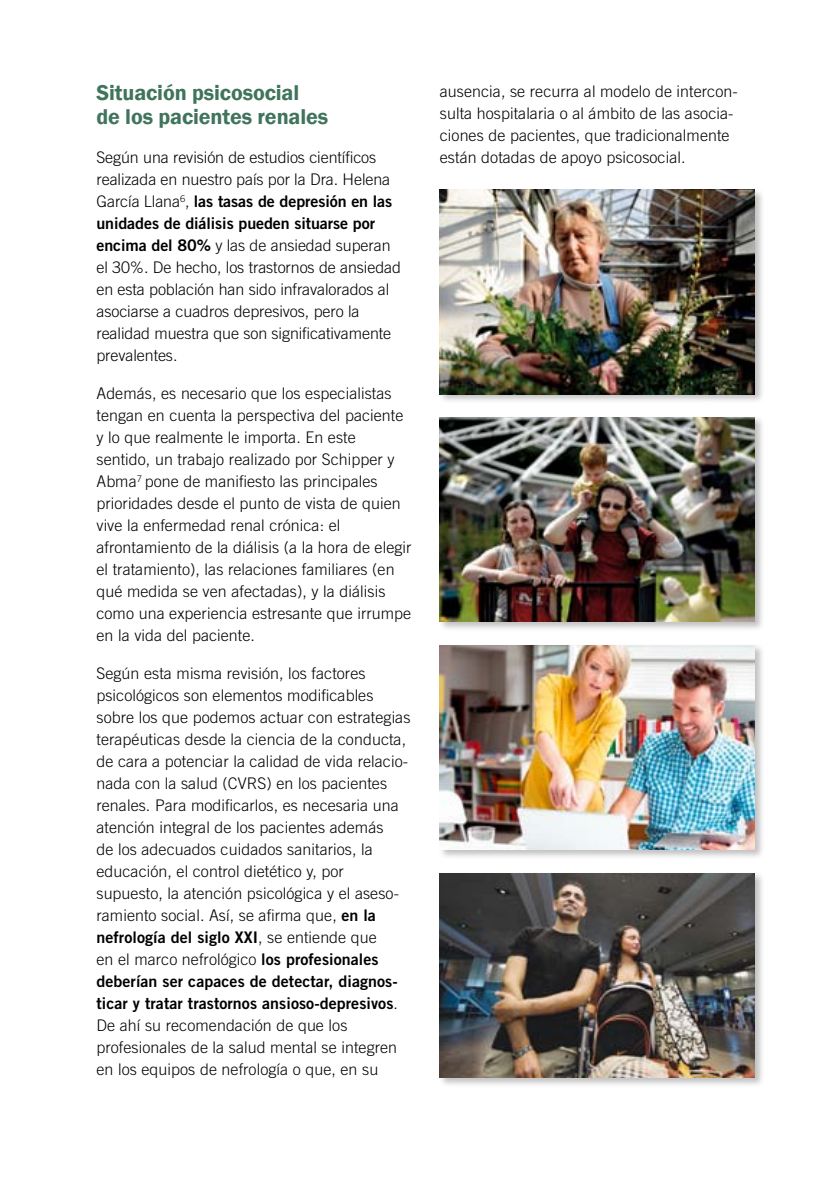
<style>
.page{position:relative;width:840px;height:1191px;background:#fff}
.page>*{position:absolute;margin:0;border:0;box-sizing:border-box;transform-origin:0 0}
.t1{font:600 22px/24px "Franklin Gothic";letter-spacing:-.005em;color:#40745c}
.t2{font:300 16px/22px "Trade Gothic LT Std";letter-spacing:.005em;color:#000}
.t3{font:16px/22px "Trade Gothic LT Std Bd 2";letter-spacing:.005em;color:#000}
.s1{font-family:"Trade Gothic LT Std";font-weight:300}
.s2{font-family:"Trade Gothic LT Std Bd 2";font-weight:400}
</style>
<div class="page">
<div style="left:437px;top:871px;width:327px;height:217px;background:#000;opacity:.25"></div>
<img style="left:439px;top:873px;width:315px;height:204px">
<div style="left:437px;top:643px;width:327px;height:217px;background:#000;opacity:.25"></div>
<img style="left:439px;top:645px;width:315px;height:204px">
<div style="left:437px;top:188px;width:327px;height:216px;background:#000;opacity:.25"></div>
<img style="left:439px;top:190px;width:315px;height:204px">
<div style="left:437px;top:415px;width:327px;height:217px;background:#000;opacity:.25"></div>
<img style="left:439px;top:418px;width:315px;height:204px">
<h1 class="t1" style="left:96px;top:81px;width:233px">Situación psicosocial de los pacientes renales</h1>
<p class="t2" style="left:96px;top:146px;width:295px">Según una revisión de estudios científicos realizada en nuestro país por la Dra. Helena</p>
<p class="t3" style="left:96px;top:190px;width:297px"><span class="s1">García Llana</span><sup>6</sup><span class="s1">,</span> las tasas de depresión en las unidades de diálisis pueden situarse por</p>
<p class="t2" style="left:96px;top:234px;width:306px"><span class="s2">encima del 80%</span> y las de ansiedad superan el 30%. De hecho, los trastornos de ansiedad en esta población han sido infravalorados al asociarse a cuadros depresivos, pero la realidad muestra que son significativamente prevalentes.</p>
<p class="t2" style="left:96px;top:382px;width:316px">Además, es necesario que los especialistas tengan en cuenta la perspectiva del paciente y lo que realmente le importa. En este sentido, un trabajo realizado por Schipper y Abma<sup>7</sup> pone de manifiesto las principales prioridades desde el punto de vista de quien vive la enfermedad renal crónica: el afrontamiento de la diálisis (a la hora de elegir el tratamiento), las relaciones familiares (en qué medida se ven afectadas), y la diálisis como una experiencia estresante que irrumpe en la vida del paciente.</p>
<p class="t2" style="left:96px;top:661px;width:315px">Según esta misma revisión, los factores psicológicos son elementos modificables sobre los que podemos actuar con estrategias terapéuticas desde la ciencia de la conducta, de cara a potenciar la calidad de vida relacio&shy;nada con la salud (CVRS) en los pacientes renales. Para modificarlos, es necesaria una atención integral de los pacientes además<br>de los adecuados cuidados sanitarios, la educación, el control dietético y, por supuesto, la atención psicológica y el aseso&shy;ramiento social. Así, se afirma que, <span class="s2">en la</span></p>
<p class="t3" style="left:96px;top:925px;width:282px">nefrología del siglo XXI<span class="s1">, se entiende que</span></p>
<p class="t2" style="left:96px;top:947px;width:283px">en el marco nefrológico <span class="s2">los profesionales</span></p>
<p class="t3" style="left:96px;top:969px;width:303px">deberían ser capaces de detectar, diagnos&shy;ticar y tratar trastornos ansioso-depresivos<span class="s1">.</span></p>
<p class="t2" style="left:96px;top:1013px;width:302px">De ahí su recomendación de que los profesionales de la salud mental se integren en los equipos de nefrología o que, en su</p>
<p class="t2" style="left:439px;top:80px;width:299px">ausencia, se recurra al modelo de intercon&shy;sulta hospitalaria o al ámbito de las asocia&shy;ciones de pacientes, que tradicionalmente están dotadas de apoyo psicosocial.</p>
</div>
